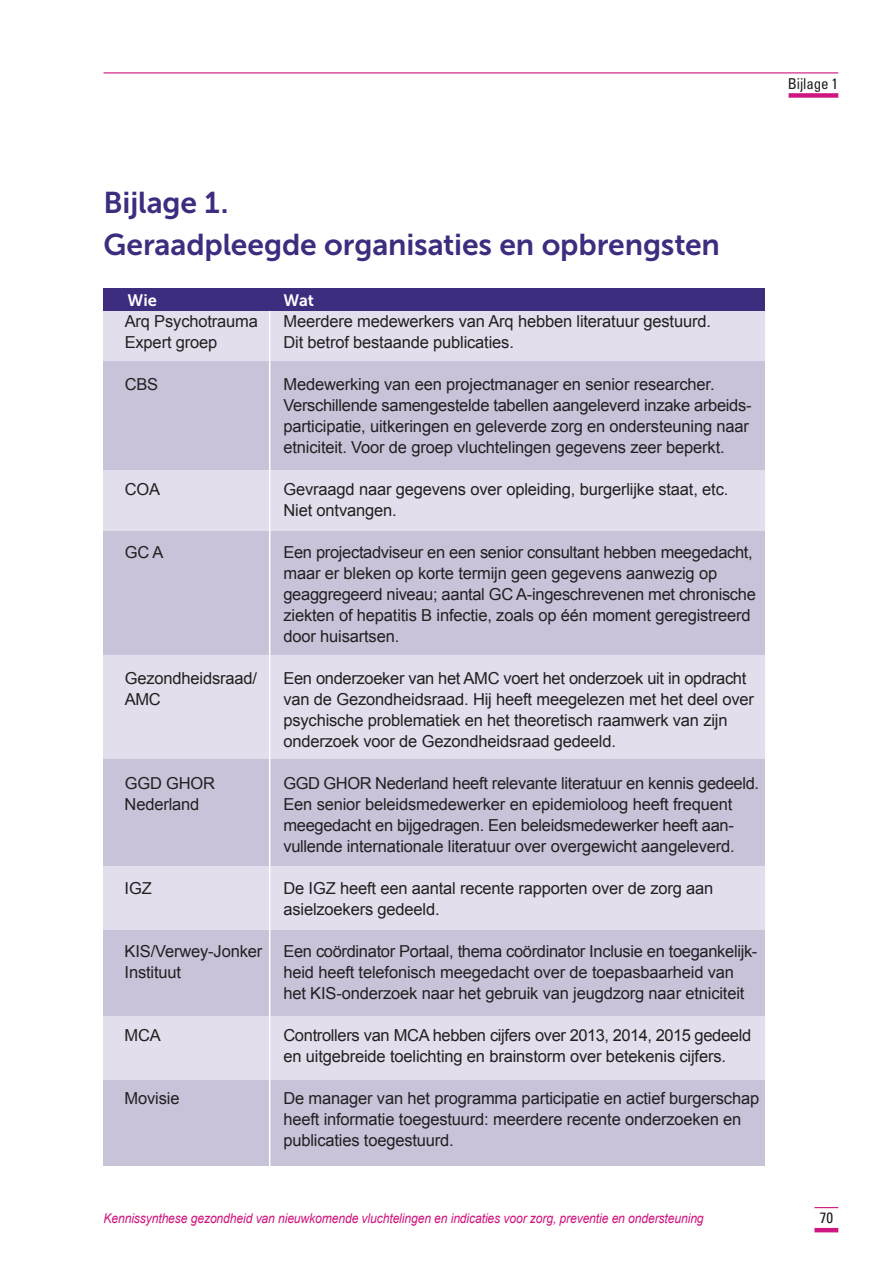
<style>
.page{position:relative;width:893px;height:1263px;background:#fff}
.page>*{position:absolute;margin:0;border:0;box-sizing:border-box;transform-origin:0 0}
.t1{font:30px/42px "Museo Sans 700";letter-spacing:-.005em;color:#3e2c7f}
.t2{font:16.5px/21px "Arial";letter-spacing:-.01em;color:#231f20}
.t3{font:16.5px "Museo Sans 700";color:#fff}
.t4{font:condensed 15px "Univers LT";letter-spacing:-.01em;color:#231f20}
.t5{font:italic 13.5px "Arial";letter-spacing:-.01em;color:#cf157f;scale:.9 1}
</style>
<div class="page">
<div style="left:789px;top:93px;width:49px;height:5px;background:#cf157f"></div>
<hr style="left:103px;top:72px;width:735px;height:1px;background:#cf157f">
<hr style="left:814px;top:1228px;width:24px;height:4px;background:#cf157f">
<svg style="left:814px;top:1207px;width:24px;height:1px"></svg>
<div style="left:103px;top:309px;width:662px;height:798px;background:#e2deec"></div>
<div style="left:103px;top:930px;width:662px;height:85px;background:#c9c3da"></div>
<div style="left:103px;top:1080px;width:662px;height:85px;background:#c9c3da"></div>
<div style="left:103px;top:361px;width:662px;height:109px;background:#c9c3da"></div>
<div style="left:103px;top:531px;width:662px;height:124px;background:#c9c3da"></div>
<div style="left:103px;top:759px;width:662px;height:106px;background:#c9c3da"></div>
<hr style="left:269px;top:275px;width:1px;height:899px;background:#fff">
<div style="left:103px;top:288px;width:662px;height:23px;background:#3e2c7f"></div>
<p class="t4" style="left:788px;top:74px;width:52px">Bijlage 1</p>
<h1 class="t1" style="left:103px;top:182px;width:618px">Bijlage 1.<br>Geraadpleegde organisaties en opbrengsten</h1>
<p class="t3" style="left:128px;top:291px;width:31px">Wie</p>
<p class="t3" style="left:283px;top:291px;width:32px">Wat</p>
<p class="t2" style="left:125px;top:311px;width:135px">Arq Psychotrauma</p>
<p class="t2" style="left:283px;top:311px;width:429px">Meerdere medewerkers van Arq hebben literatuur gestuurd.</p>
<p class="t2" style="left:125px;top:332px;width:94px">Expert groep</p>
<p class="t2" style="left:283px;top:332px;width:232px">Dit betrof bestaande publicaties.</p>
<p class="t2" style="left:125px;top:374px;width:35px">CBS</p>
<p class="t2" style="left:283px;top:374px;width:470px">Medewerking van een projectmanager en senior researcher.<br>Verschillende samengestelde tabellen aangeleverd inzake arbeids&shy;participatie, uitkeringen en geleverde zorg en ondersteuning naar etniciteit. Voor de groep vluchtelingen gegevens zeer beperkt.</p>
<p class="t2" style="left:125px;top:479px;width:37px">COA</p>
<p class="t2" style="left:283px;top:479px;width:446px">Gevraagd naar gegevens over opleiding, burgerlijke staat, etc.<br>Niet ontvangen.</p>
<p class="t2" style="left:125px;top:542px;width:40px">GC A</p>
<p class="t2" style="left:283px;top:542px;width:474px">Een projectadviseur en een senior consultant hebben meegedacht, maar er bleken op korte termijn geen gegevens aanwezig op geaggregeerd niveau; aantal GC A-ingeschrevenen met chronische ziekten of hepatitis B infectie, zoals op één moment geregistreerd door huisartsen.</p>
<p class="t2" style="left:125px;top:668px;width:134px">Gezondheidsraad/</p>
<p class="t2" style="left:283px;top:668px;width:464px">Een onderzoeker van het AMC voert het onderzoek uit in opdracht</p>
<p class="t2" style="left:125px;top:689px;width:38px">AMC</p>
<p class="t2" style="left:283px;top:689px;width:472px">van de Gezondheidsraad. Hij heeft meegelezen met het deel over psychische problematiek en het theoretisch raamwerk van zijn onderzoek voor de Gezondheidsraad gedeeld.</p>
<p class="t2" style="left:125px;top:773px;width:92px">GGD GHOR</p>
<p class="t2" style="left:283px;top:773px;width:477px">GGD GHOR Nederland heeft relevante literatuur en kennis gedeeld.</p>
<p class="t2" style="left:125px;top:794px;width:76px">Nederland</p>
<p class="t2" style="left:283px;top:794px;width:453px">Een senior beleidsmedewerker en epidemioloog heeft frequent meegedacht en bijgedragen. Een beleidsmedewerker heeft aan&shy;vullende internationale literatuur over overgewicht aangeleverd.</p>
<p class="t2" style="left:125px;top:878px;width:29px">IGZ</p>
<p class="t2" style="left:283px;top:878px;width:431px">De IGZ heeft een aantal recente rapporten over de zorg aan asielzoekers gedeeld.</p>
<p class="t2" style="left:125px;top:941px;width:139px">KIS/Verwey-Jonker</p>
<p class="t2" style="left:283px;top:941px;width:476px">Een coördinator Portaal, thema coördinator Inclusie en toegankelijk-</p>
<p class="t2" style="left:125px;top:962px;width:58px">Instituut</p>
<p class="t2" style="left:283px;top:962px;width:463px">heid heeft telefonisch meegedacht over de toepasbaarheid van het KIS-onderzoek naar het gebruik van jeugdzorg naar etniciteit</p>
<p class="t2" style="left:125px;top:1025px;width:38px">MCA</p>
<p class="t2" style="left:283px;top:1025px;width:469px">Controllers van MCA hebben cijfers over 2013, 2014, 2015 gedeeld en uitgebreide toelichting en brainstorm over betekenis cijfers.</p>
<p class="t2" style="left:125px;top:1088px;width:56px">Movisie</p>
<p class="t2" style="left:283px;top:1088px;width:477px">De manager van het programma participatie en actief burgerschap heeft informatie toegestuurd: meerdere recente onderzoeken en publicaties toegestuurd.</p>
<p class="t5" style="left:103px;top:1210px;width:668px">Kennissynthese gezondheid van nieuwkomende vluchtelingen en indicaties voor zorg, preventie en ondersteuning</p>
<p class="t4" style="left:820px;top:1208px;width:15px">70</p>
</div>
